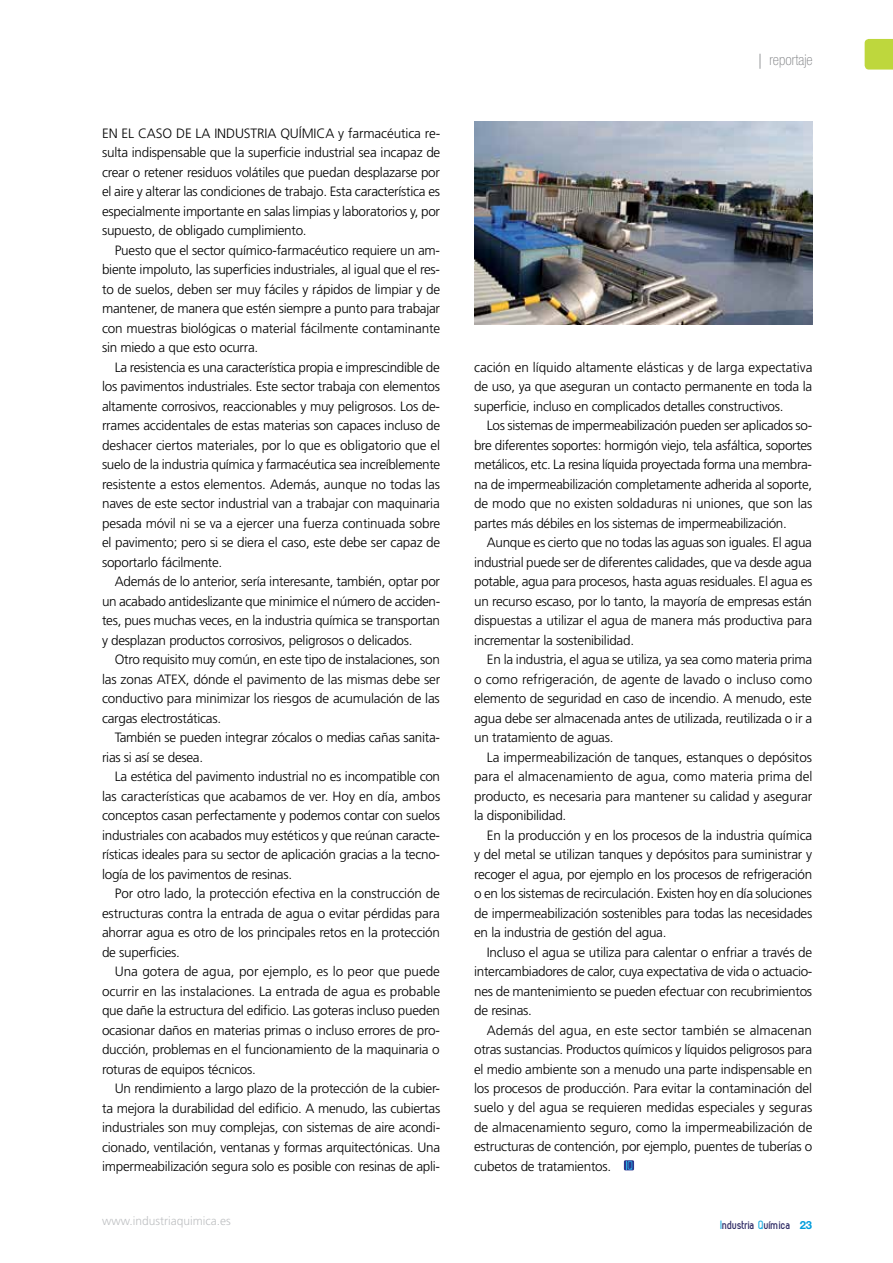
<style>
.page{position:relative;width:893px;height:1263px;background:#fff}
.page>*{position:absolute;margin:0;border:0;box-sizing:border-box;transform-origin:0 0}
.t1{font:100 condensed 15px "Helvetica Neue LT Std";color:#808285}
.t2{font:300 13.5px/19.5px "Frutiger";letter-spacing:-.02em;color:#000;text-align:justify}
.t3{font:300 12px "Frutiger";color:#bec0c2}
.t4{font:700 12px "Zag";color:#282460}
.s1{font-family:"Frutiger";font-weight:300}
.s2{color:#1bace0}
.s3{font-family:"Helvetica Neue LT Std";font-size:11.25px;color:#009ddc}
</style>
<div class="page">
<svg style="left:865px;top:39px;width:28px;height:31px"></svg>
<img style="left:474px;top:122px;width:338px;height:202px">
<svg style="left:624px;top:1160px;width:10px;height:10px"></svg>
<svg style="left:626px;top:1161px;width:6px;height:9px"></svg>
<p class="t2" style="left:102px;top:124px;width:340px">En el caso de la industria química y farmacéutica re&shy;sulta indispensable que la superficie industrial sea incapaz de crear o retener residuos volátiles que puedan desplazarse por el aire y alterar las condiciones de trabajo. Esta característica es especialmente importante en salas limpias y laboratorios y, por supuesto, de obligado cumplimiento.</p>
<p class="t2" style="left:102px;top:241px;width:340px;text-indent:13px">Puesto que el sector químico-farmacéutico requiere un am&shy;biente impoluto, las superficies industriales, al igual que el res&shy;to de suelos, deben ser muy fáciles y rápidos de limpiar y de mantener, de manera que estén siempre a punto para trabajar con muestras biológicas o material fácilmente contaminante sin miedo a que esto ocurra.</p>
<p class="t2" style="left:102px;top:358px;width:340px;text-indent:13px">La resistencia es una característica propia e imprescindible de los pavimentos industriales. Este sector trabaja con elementos altamente corrosivos, reaccionables y muy peligrosos. Los de&shy;rrames accidentales de estas materias son capaces incluso de deshacer ciertos materiales, por lo que es obligatorio que el suelo de la industria química y farmacéutica sea increíblemente resistente a estos elementos. Además, aunque no todas las naves de este sector industrial van a trabajar con maquinaria pesada móvil ni se va a ejercer una fuerza continuada sobre el pavimento; pero si se diera el caso, este debe ser capaz de soportarlo fácilmente.</p>
<p class="t2" style="left:102px;top:572px;width:340px;text-indent:13px">Además de lo anterior, sería interesante, también, optar por un acabado antideslizante que minimice el número de acciden&shy;tes, pues muchas veces, en la industria química se transportan y desplazan productos corrosivos, peligrosos o delicados.</p>
<p class="t2" style="left:102px;top:650px;width:340px;text-indent:13px">Otro requisito muy común, en este tipo de instalaciones, son las zonas ATEX, dónde el pavimento de las mismas debe ser conductivo para minimizar los riesgos de acumulación de las cargas electrostáticas.</p>
<p class="t2" style="left:102px;top:728px;width:340px;text-indent:13px">También se pueden integrar zócalos o medias cañas sanita&shy;rias si así se desea.</p>
<p class="t2" style="left:102px;top:767px;width:340px;text-indent:13px">La estética del pavimento industrial no es incompatible con las características que acabamos de ver. Hoy en día, ambos conceptos casan perfectamente y podemos contar con suelos industriales con acabados muy estéticos y que reúnan caracte&shy;rísticas ideales para su sector de aplicación gracias a la tecno&shy;logía de los pavimentos de resinas.</p>
<p class="t2" style="left:102px;top:884px;width:339px;text-indent:13px">Por otro lado, la protección efectiva en la construcción de estructuras contra la entrada de agua o evitar pérdidas para ahorrar agua es otro de los principales retos en la protección de superficies.</p>
<p class="t2" style="left:102px;top:962px;width:340px;text-indent:13px">U na gotera de agua, por ejemplo, es lo peor que puede ocurrir en las instalaciones. La entrada de agua es probable que dañe la estructura del edificio. Las goteras incluso pueden ocasionar daños en materias primas o incluso errores de pro&shy;ducción, problemas en el funcionamiento de la maquinaria o roturas de equipos técnicos.</p>
<p class="t2" style="left:102px;top:1079px;width:340px;text-indent:13px">U n rendimiento a largo plazo de la protección de la cubier&shy;ta mejora la durabilidad del edificio. A menudo, las cubiertas industriales son muy complejas, con sistemas de aire acondi&shy;cionado, ventilación, ventanas y formas arquitectónicas. U na impermeabilización segura solo es posible con resinas de apli-</p>
<p class="t1" style="left:758px;top:51px;width:56px"><span class="s1">|</span> reportaje</p>
<p class="t2" style="left:474px;top:357px;width:340px">cación en líquido altamente elásticas y de larga expectativa de uso, ya que aseguran un contacto permanente en toda la superficie, incluso en complicados detalles constructivos.</p>
<p class="t2" style="left:474px;top:416px;width:340px;text-indent:13px">Los sistemas de impermeabilización pueden ser aplicados so&shy;bre diferentes soportes: hormigón viejo, tela asfáltica, soportes metálicos, etc. La resina líquida proyectada forma una membra&shy;na de impermeabilización completamente adherida al soporte, de modo que no existen soldaduras ni uniones, que son las partes más débiles en los sistemas de impermeabilización.</p>
<p class="t2" style="left:474px;top:533px;width:340px;text-indent:13px">Aunque es cierto que no todas las aguas son iguales. El agua industrial puede ser de diferentes calidades, que va desde agua potable, agua para procesos, hasta aguas residuales. El agua es un recurso escaso, por lo tanto, la mayoría de empresas están dispuestas a utilizar el agua de manera más productiva para incrementar la sostenibilidad.</p>
<p class="t2" style="left:474px;top:650px;width:340px;text-indent:13px">En la industria, el agua se utiliza, ya sea como materia prima o como refrigeración, de agente de lavado o incluso como elemento de seguridad en caso de incendio. A menudo, este agua debe ser almacenada antes de utilizada, reutilizada o ir a un tratamiento de aguas.</p>
<p class="t2" style="left:474px;top:747px;width:340px;text-indent:13px">La impermeabilización de tanques, estanques o depósitos para el almacenamiento de agua, como materia prima del producto, es necesaria para mantener su calidad y asegurar la disponibilidad.</p>
<p class="t2" style="left:474px;top:825px;width:340px;text-indent:13px">En la producción y en los procesos de la industria química y del metal se utilizan tanques y depósitos para suministrar y recoger el agua, por ejemplo en los procesos de refrigeración o en los sistemas de recirculación. Existen hoy en día soluciones de impermeabilización sostenibles para todas las necesidades en la industria de gestión del agua.</p>
<p class="t2" style="left:474px;top:942px;width:340px;text-indent:13px">Incluso el agua se utiliza para calentar o enfriar a través de intercambiadores de calor, cuya expectativa de vida o actuacio&shy;nes de mantenimiento se pueden efectuar con recubrimientos de resinas.</p>
<p class="t2" style="left:474px;top:1020px;width:340px;text-indent:13px">Además del agua, en este sector también se almacenan otras sustancias. Productos químicos y líquidos peligrosos para el medio ambiente son a menudo una parte indispensable en los procesos de producción. Para evitar la contaminación del suelo y del agua se requieren medidas especiales y seguras de almacenamiento seguro, como la impermeabilización de estructuras de contención, por ejemplo, puentes de tuberías o cubetos de tratamientos.</p>
<p class="t3" style="left:102px;top:1214px;width:130px">www.industriaquimica.es</p>
<p class="t4" style="left:720px;top:1218px;width:93px"><span class="s2">I</span>ndustria <span class="s2">Q</span>uímica <span class="s3">23</span></p>
</div>
